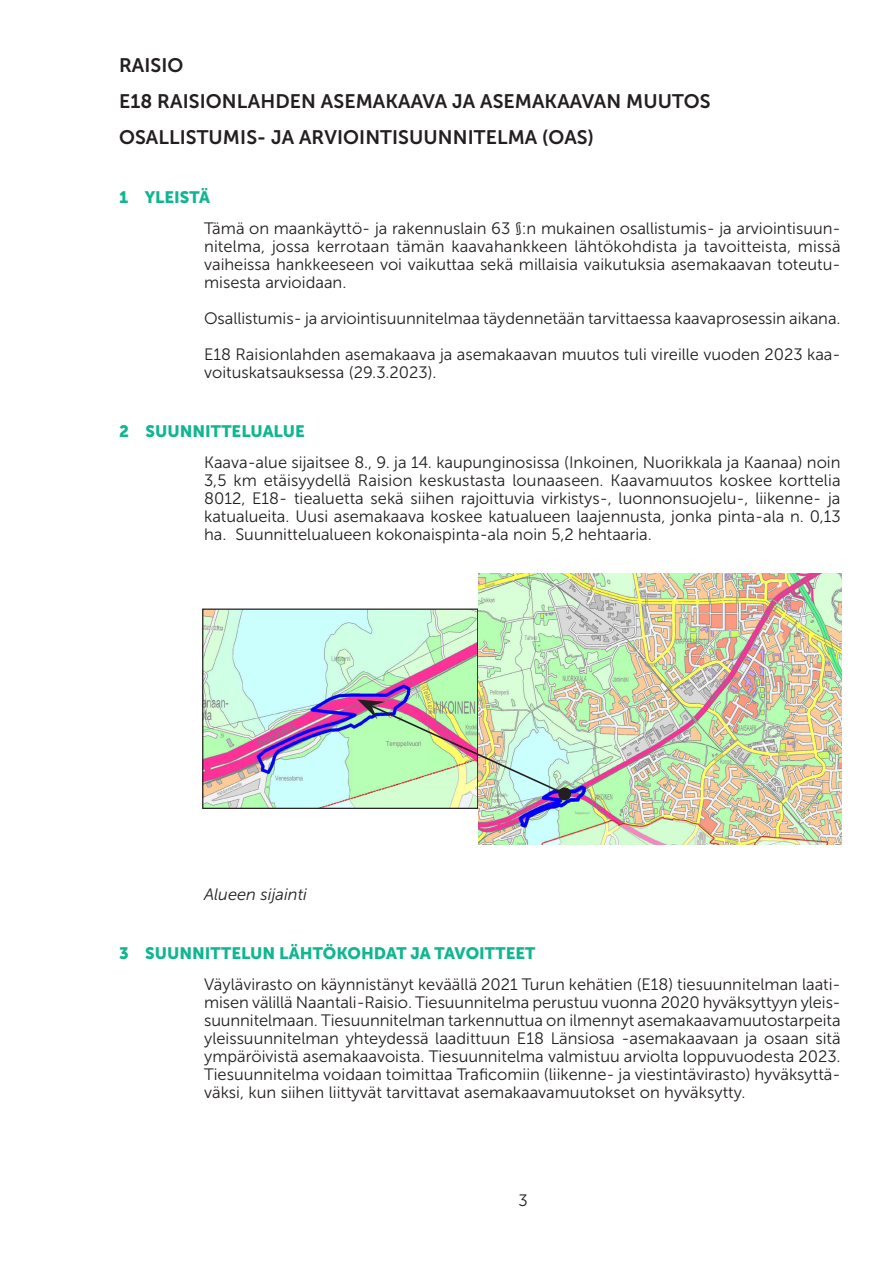
<style>
.page{position:relative;width:893px;height:1263px;background:#fff}
.page>*{position:absolute;margin:0;border:0;box-sizing:border-box;transform-origin:0 0}
.tekstin_otsikko{font:19.5px "Museo Sans 700";letter-spacing:.005em;color:#231f20}
.Leipäteksti{font:16.5px/18px "Museo Sans 300";color:#231f20;text-align:justify}
.t1{font:16.5px "Museo Sans 900";color:#0fb68f}
.Liiteteksti{font:italic 16.5px "Museo Sans 300";color:#231f20}
</style>
<div class="page">
<img style="left:204px;top:610px;width:272px;height:197px">
<div style="left:202px;top:608px;width:276px;height:201px;border:1px solid #231f20"></div>
<img style="left:478px;top:573px;width:364px;height:271px">
<img style="left:357px;top:699px;width:215px;height:102px">
<p class="tekstin_otsikko" style="left:119px;top:54px;width:66px">RAISIO</p>
<p class="tekstin_otsikko" style="left:119px;top:90px;width:593px">E18 RAISIONLAHDEN ASEMAKAAVA JA ASEMAKAAVAN MUUTOS</p>
<p class="tekstin_otsikko" style="left:119px;top:126px;width:476px">OSALLISTUMIS- JA ARVIOINTISUUNNITELMA (OAS)</p>
<p class="t1" style="left:119px;top:187px;width:92px">1 YLEISTÄ</p>
<p class="Leipäteksti" style="left:204px;top:219px;width:638px">Tämä on maankäyttö- ja rakennuslain 63 §:n mukainen osallistumis- ja arviointisuun&shy;nitelma, jossa kerrotaan tämän kaavahankkeen lähtökohdista ja tavoitteista, missä vaiheissa hankkeeseen voi vaikuttaa sekä millaisia vaikutuksia asemakaavan toteutu&shy;misesta arvioidaan.</p>
<p class="Leipäteksti" style="left:204px;top:309px;width:638px">Osallistumis- ja arviointisuunnitelmaa täydennetään tarvittaessa kaavaprosessin aikana.</p>
<p class="Leipäteksti" style="left:204px;top:345px;width:638px">E18 Raisionlahden asemakaava ja asemakaavan muutos tuli vireille vuoden 2023 kaa&shy;voituskatsauksessa (29.3.2023).</p>
<p class="t1" style="left:119px;top:421px;width:187px">2 SUUNNITTELUALUE</p>
<p class="Leipäteksti" style="left:204px;top:453px;width:638px">Kaava-alue sijaitsee 8., 9. ja 14. kaupunginosissa (Inkoinen, Nuorikkala ja Kaanaa) noin 3,5 km etäisyydellä Raision keskustasta lounaaseen. Kaavamuutos koskee korttelia 8012, E18- tiealuetta sekä siihen rajoittuvia virkistys-, luonnonsuojelu-, liikenne- ja katualueita. Uusi asemakaava koskee katualueen laajennusta, jonka pinta-ala n. 0,13 ha. Suunnittelualueen kokonaispinta-ala noin 5,2 hehtaaria.</p>
<p class="Liiteteksti" style="left:204px;top:885px;width:104px">Alueen sijainti</p>
<p class="t1" style="left:119px;top:943px;width:418px">3 SUUNNITTELUN LÄHTÖKOHDAT JA TAVOITTEET</p>
<p class="Leipäteksti" style="left:204px;top:975px;width:638px">Väylävirasto on käynnistänyt keväällä 2021 Turun kehätien (E18) tiesuunnitelman laati&shy;misen välillä Naantali-Raisio. Tiesuunnitelma perustuu vuonna 2020 hyväksyttyyn yleis&shy;suunnitelmaan. Tiesuunnitelman tarkennuttua on ilmennyt asemakaavamuutostarpeita yleissuunnitelman yhteydessä laadittuun E18 Länsiosa -asemakaavaan ja osaan sitä ympäröivistä asemakaavoista. Tiesuunnitelma valmistuu arviolta loppuvuodesta 2023.<br>Tiesuunnitelma voidaan toimittaa Traficomiin (liikenne- ja viestintävirasto) hyväksyttä&shy;väksi, kun siihen liittyvät tarvittavat asemakaavamuutokset on hyväksytty.</p>
<p class="Leipäteksti" style="left:518px;top:1191px;width:11px">3</p>
</div>
